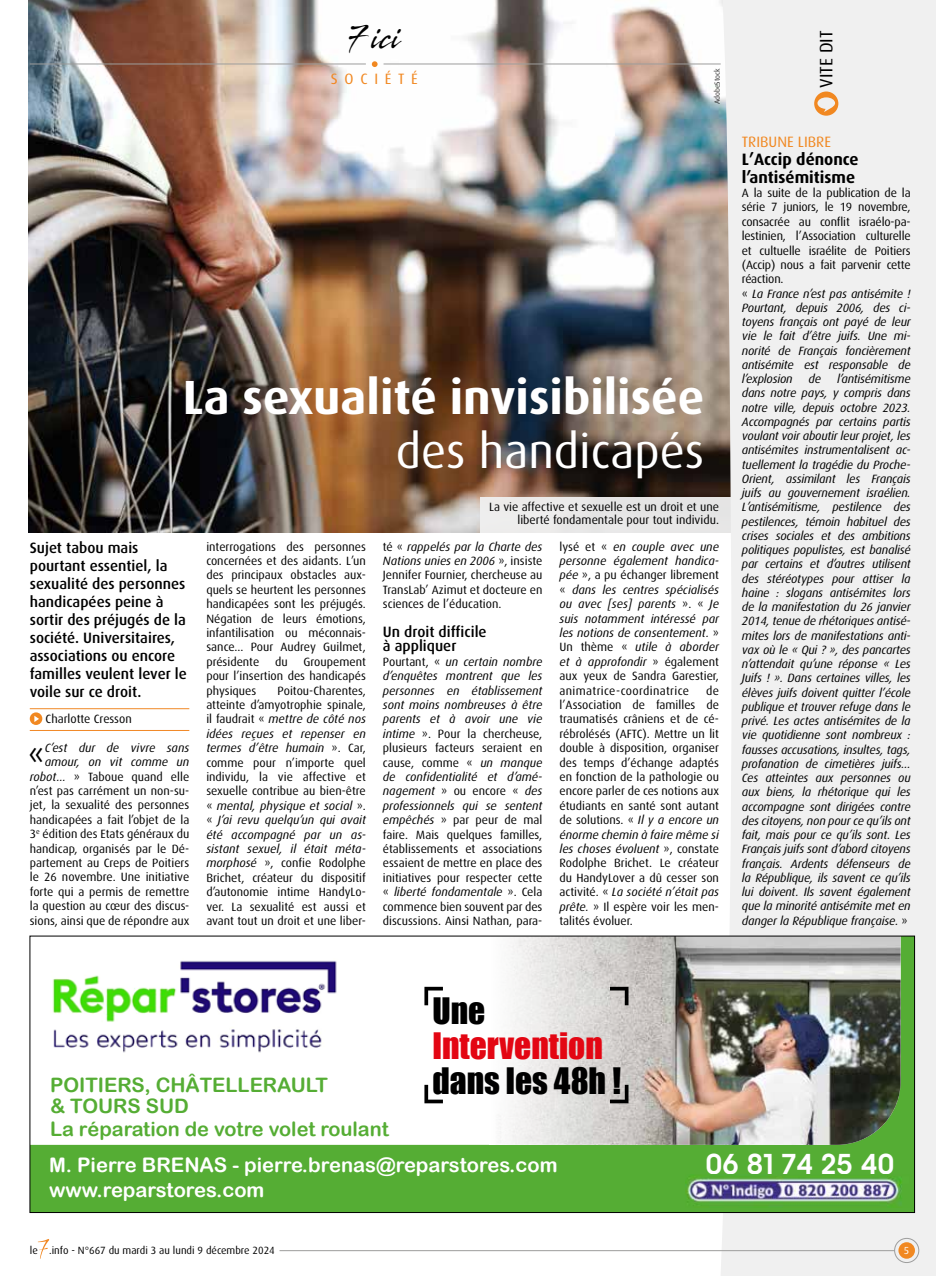
<style>
.page{position:relative;width:936px;height:1276px;background:#fff}
.page>*{position:absolute;margin:0;border:0;box-sizing:border-box;transform-origin:0 0}
.t1{font:700 48px "Dax";color:#fff}
.t2{font:48px "Dax";color:#fff}
.t3{font:33.45px "Impact";color:#000}
.t4{font:33.45px "Impact";color:#e30613}
.t5{font:33px "Dax";color:#000}
.t6{font:600 30.75px "All Round Gothic";color:#fff}
.t7{font:30px "Stingray";color:#000;scale:.74 1}
.t8{font:20.1px/24.2px "Arial Rounded MT Bold";color:#fff}
.t9{font:19.95px/21.9px "Arial Rounded MT Bold";color:#55ad34}
.t10{font:18px "Dax";color:#000}
.t11{font:700 16.5px/18px "Dax";color:#000}
.t12{font:500 15px/18px "Dax";color:#000}
.t13{font:15px "Dax";color:#f18821}
.t14{font:15px "Dax";letter-spacing:.45em;color:#f18821}
.t15{font:12px/14.4px "Dax";color:#000;text-align:justify}
.t16{font:italic 12px/14.2px "Dax";letter-spacing:-.01em;color:#000;text-align:justify}
.t17{font:10.5px "Dax";color:#000}
.t18{font:10.2px "Dax";color:#fff}
.t19{font:7.5px "Dax";letter-spacing:-.01em;color:#000}
.s1{font-style:italic}
.s2{font-style:normal}
</style>
<div class="page">
<img style="left:29px;top:0;width:690px;height:532px">
<div style="left:480px;top:497px;width:253px;height:35px;background:#e8e7e7"></div>
<div style="left:719px;top:0;width:216px;height:1276px;background:#f0f0f0"></div>
<svg style="left:814px;top:91px;width:24px;height:25px"></svg>
<hr style="left:30px;top:708px;width:159px;height:1px;background:#f18825">
<svg style="left:30px;top:712px;width:12px;height:13px"></svg>
<hr style="left:30px;top:730px;width:159px;height:1px;background:#f18825">
<hr style="left:30px;top:64px;width:336px;height:1px;background:#9d9d9c">
<hr style="left:383px;top:64px;width:337px;height:1px;background:#9d9d9c">
<svg style="left:372px;top:61px;width:5px;height:6px"></svg>
<hr style="left:279px;top:1250px;width:615px;height:1px;background:#9d9d9c">
<svg style="left:38px;top:1239px;width:11px;height:19px"></svg>
<div style="left:898px;top:1242px;width:16px;height:16px;background:#f18821;border-radius:50%"></div>
<div style="left:894px;top:1238px;width:24px;height:24px;border:1px solid #9d9d9c;border-radius:50%"></div>
<div style="left:30px;top:936px;width:884px;height:276px;background:#55ad34"></div>
<div style="left:32px;top:938px;width:815px;height:207px;background:#fff"></div>
<img style="left:650px;top:938px;width:250px;height:206px">
<div style="left:489px;top:936px;width:161px;height:208px;background:linear-gradient(to right,#fff,#c4bfbc)"></div>
<img style="left:42px;top:955px;width:302px;height:105px">
<svg style="left:424px;top:987px;width:19px;height:18px"></svg>
<svg style="left:424px;top:1084px;width:19px;height:19px"></svg>
<svg style="left:610px;top:1084px;width:18px;height:19px"></svg>
<svg style="left:610px;top:987px;width:18px;height:18px"></svg>
<img style="left:685px;top:1175px;width:217px;height:32px">
<h3 class="t7" style="left:347px;top:18px;width:74px">7 ici</h3>
<p class="t14" style="left:331px;top:71px;width:88px">SOCIÉTÉ</p>
<p class="t19" style="left:713px;top:104px;width:37px;rotate:-90deg">AdobeStock</p>
<h1 class="t1" style="left:183px;top:370px;width:522px">La sexualité invisibilisée</h1>
<h1 class="t2" style="left:396px;top:425px;width:310px">des handicapés</h1>
<p class="t12" style="left:30px;top:539px;width:159px">Sujet tabou mais pourtant essentiel, la sexualité des personnes handicapées peine à sortir des préjugés de la société. Universitaires, associations ou encore familles veulent lever le voile sur ce droit.</p>
<p class="t15" style="left:46px;top:712px;width:88px">Charlotte Cresson</p>
<h3 class="t5" style="left:28px;top:736px;width:18px">«</h3>
<p class="t15" style="left:30px;top:740px;width:161px;text-align:right"><span class="s1">C’est dur de vivre sans amour, on vit comme un robot...</span> » Taboue quand elle n’est pas carrément un non-su&shy;jet, la sexualité des personnes handicapées a fait l’objet de la<br>3<sup>e</sup> édition des Etats généraux du handicap, organisés par le Dé&shy;partement au Creps de Poitiers le 26 novembre. Une initiative forte qui a permis de remettre la question au cœur des discus&shy;sions, ainsi que de répondre aux</p>
<p class="t15" style="left:206px;top:539px;width:161px">interrogations des personnes concernées et des aidants. L’un des principaux obstacles aux&shy;quels se heurtent les personnes handicapées sont les préjugés.<br>Négation de leurs émotions, infantilisation ou méconnais&shy;sance... Pour Audrey Guilmet, présidente</p>
<p class="t15" style="left:275px;top:654px;width:14px">du</p>
<p class="t15" style="left:206px;top:654px;width:161px;text-indent:97px">Groupement pour l’insertion des handicapés physiques</p>
<p class="t15" style="left:206px;top:683px;width:161px;text-indent:71px">Poitou-Charentes, atteinte d’amyotrophie spinale, il faudrait « <span class="s1">mettre de côté nos idées reçues et repenser en termes d’être humain</span> ». Car, comme pour n’importe quel individu, la vie affective et sexuelle contribue au bien-être « <span class="s1">mental, physique et social</span> ». « <span class="s1">J’ai revu quelqu’un qui avait été accompagné par un as&shy;sistant sexuel, il était méta&shy;morphosé</span> », confie Rodolphe Brichet, créateur du dispositif d’autonomie intime HandyLo&shy;ver. La sexualité est aussi et avant tout un droit et une liber-</p>
<p class="t15" style="left:489px;top:500px;width:231px;line-height:13.5px;text-align:right">La vie affective et sexuelle est un droit et une liberté fondamentale pour tout individu.</p>
<p class="t15" style="left:383px;top:539px;width:161px">té « <span class="s1">rappelés par la Charte des Nations unies en 2006</span> », insiste Jennifer Fournier, chercheuse au TransLab’ Azimut et docteure en sciences de l’éducation.</p>
<p class="t12" style="left:383px;top:624px;width:105px;line-height:14.4px">Un droit difficile à appliquer</p>
<p class="t15" style="left:383px;top:654px;width:161px">Pourtant, « <span class="s1">un certain nombre d’enquêtes montrent que les personnes en établissement sont moins nombreuses à être parents et à avoir une vie intime</span> ». Pour la chercheuse, plusieurs facteurs seraient en cause, comme « <span class="s1">un manque de confidentialité et d’amé&shy;nagement</span> » ou encore « <span class="s1">des professionnels qui se sentent empêchés</span> » par peur de mal faire. Mais quelques familles, établissements et associations essaient de mettre en place des initiatives pour respecter cette « <span class="s1">liberté fondamentale</span> ». Cela commence bien souvent par des discussions. Ainsi Nathan, para-</p>
<p class="t16" style="left:559px;top:539px;width:161px"><span class="s2">lysé et «</span> en couple avec une personne également handica&shy;pée <span class="s2">», a pu échanger librement «</span> dans les centres spécialisés ou avec [ses] parents <span class="s2">». «</span> Je suis notamment intéressé par les notions de consentement. <span class="s2">» Un thème «</span> utile à aborder et à approfondir <span class="s2">» également aux yeux de Sandra Garestier, animatrice-coordinatrice</span></p>
<p class="t15" style="left:559px;top:683px;width:161px;text-indent:147px">de l’Association de familles de traumatisés crâniens et de cé&shy;rébrolésés (AFTC). Mettre un lit double à disposition, organiser des temps d’échange adaptés en fonction de la pathologie ou encore parler de ces notions aux étudiants en santé sont autant de solutions. « <span class="s1">Il y a encore un énorme chemin à faire même si les choses évoluent</span> », constate Rodolphe Brichet. Le créateur du HandyLover a dû cesser son activité. « <span class="s1">La société n’était pas prête.</span> » Il espère voir les men&shy;talités évoluer.</p>
<h3 class="t10" style="left:816px;top:88px;width:59px;rotate:-90deg">VITE DIT</h3>
<p class="t13" style="left:741px;top:133px;width:91px">TRIBUNE LIBRE</p>
<h3 class="t11" style="left:741px;top:150px;width:118px">L’Accip dénonce l’antisémitisme</h3>
<p class="t15" style="left:741px;top:186px;width:170px;text-align:left">A la suite de la publication de la série 7 juniors, le 19 novembre, consacrée au conflit israélo-pa&shy;lestinien, l’Association culturelle et cultuelle israélite de Poitiers (Accip) nous a fait parvenir cette réaction.<br>« <span class="s1">La France n’est pas antisémite !<br>Pourtant, depuis 2006, des ci&shy;toyens français ont payé de leur vie le fait d’être juifs. Une mi&shy;norité de Français foncièrement antisémite est responsable de l’explosion</span></p>
<p class="t16" style="left:741px;top:372px;width:170px;text-indent:95px">l’antisémitisme dans notre pays, y compris dans notre ville, depuis octobre 2023.<br>Accompagnés par certains partis voulant voir aboutir leur projet, les antisémites instrumentalisent ac&shy;tuellement la tragédie du Proche-Orient, assimilant les Français juifs au gouvernement israélien.<br>L’antisémitisme, pestilence des pestilences, témoin habituel des crises sociales et des ambitions politiques populistes, est banalisé par certains et d’autres utilisent des stéréotypes pour attiser la haine : slogans antisémites lors de la manifestation du 26 janvier 2014, tenue de rhétoriques antisé&shy;mites lors de manifestations anti&shy;vax où le « Qui ? », des pancartes n’attendait qu’une réponse « Les Juifs ! ». Dans certaines villes, les élèves juifs doivent quitter l’école publique et trouver refuge dans le privé. Les actes antisémites de la vie quotidienne sont nombreux : fausses accusations, insultes, tags, profanation de cimetières juifs… Ces atteintes aux personnes ou aux biens, la rhétorique qui les accompagne sont dirigées contre des citoyens, non pour ce qu’ils ont fait, mais pour ce qu’ils sont. Les Français juifs sont d’abord citoyens français. Ardents défenseurs de la République, ils savent ce qu’ils lui doivent. Ils savent également que la minorité antisémite met en danger la République française. <span class="s2">»</span></p>
<p class="t16" style="left:808px;top:372px;width:14px">de</p>
<h3 class="t9" style="left:50px;top:1073px;width:340px">POITIERS, CHÂTELLERAULT<br>&amp; TOURS SUD<br>La réparation de votre volet roulant</h3>
<h2 class="t3" style="left:432px;top:984px;width:54px">Une</h2>
<h2 class="t4" style="left:432px;top:1019px;width:172px">Intervention</h2>
<h2 class="t3" style="left:432px;top:1055px;width:190px">dans les 48h !</h2>
<h3 class="t8" style="left:49px;top:1153px;width:510px">M. Pierre BRENAS - pierre.brenas@reparstores.com www.reparstores.com</h3>
<h3 class="t6" style="left:705px;top:1145px;width:190px">06 81 74 25 40</h3>
<p class="t17" style="left:30px;top:1244px;width:246px">le .info - N°667 du mardi 3 au lundi 9 décembre 2024</p>
<p class="t18" style="left:903px;top:1244px;width:7px">5</p>
</div>
